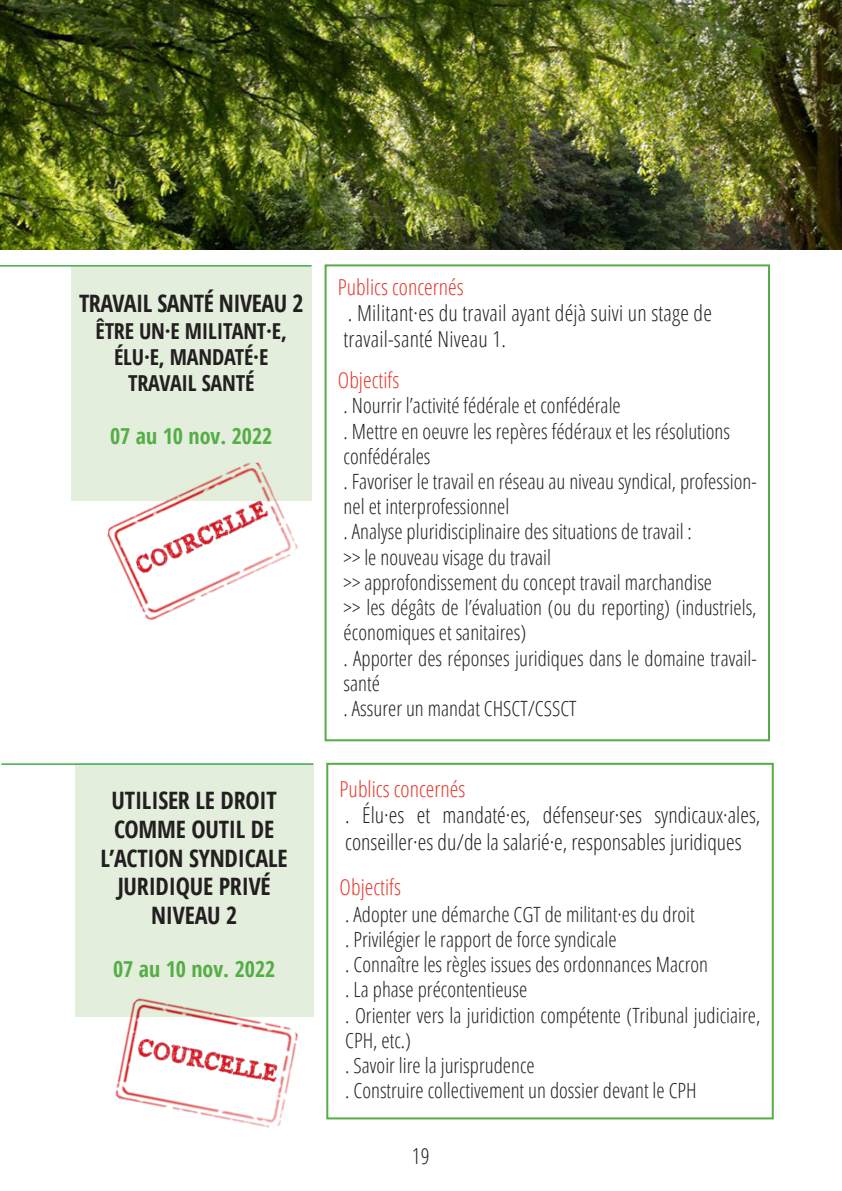
<style>
.page{position:relative;width:842px;height:1191px;background:#fff}
.page>*{position:absolute;margin:0;border:0;box-sizing:border-box;transform-origin:0 0}
.t1{font:700 24px/28.8px "Open Sans Condensed";letter-spacing:-.01em;color:#231f20}
.t2{font:300 22px/26.4px "Open Sans Condensed";color:#231f20}
.t3{font:300 22px "Open Sans Condensed";color:#e53529}
.t4{font:700 22px/26.4px "Open Sans Condensed";letter-spacing:-.01em;color:#231f20;text-align:center}
.t5{font:700 22px "Open Sans Condensed";color:#55ad46}
.t6{font:300 21px/25.2px "Open Sans Condensed";color:#231f20}
</style>
<div class="page">
<div style="left:71px;top:266px;width:241px;height:235px;background:#e3eedc"></div>
<div style="left:325px;top:264px;width:445px;height:477px;border:2px solid #55ad46"></div>
<img style="left:107px;top:462px;width:191px;height:158px">
<hr style="left:0;top:265px;width:312px;height:1px;background:#40ae49">
<img style="left:0;top:0;width:842px;height:249px">
<div style="left:326px;top:763px;width:448px;height:356px;border:2px solid #55ad46"></div>
<div style="left:75px;top:763px;width:238px;height:254px;background:#e3eedc"></div>
<img style="left:115px;top:936px;width:219px;height:192px">
<hr style="left:1px;top:763px;width:312px;height:2px;background:#40ae49">
<p class="t1" style="left:79px;top:288px;width:226px">TRAVAIL SANTÉ NIVEAU 2</p>
<p class="t4" style="left:96px;top:317px;width:193px">ÊTRE UN·E MILITANT·E,<br>ÉLU·E, MANDATÉ·E</p>
<p class="t4" style="left:128px;top:370px;width:128px">TRAVAIL SANTÉ</p>
<p class="t5" style="left:110px;top:421px;width:164px">07 au 10 nov. 2022</p>
<p class="t1" style="left:112px;top:785px;width:167px">UTILISER LE DROIT<br>COMME OUTIL DE</p>
<p class="t1" style="left:101px;top:843px;width:189px;text-align:center">L’ACTION SYNDICALE<br>JURIDIQUE PRIVÉ</p>
<p class="t1" style="left:151px;top:900px;width:88px">NIVEAU 2</p>
<p class="t5" style="left:113px;top:953px;width:164px">07 au 10 nov. 2022</p>
<p class="t3" style="left:338px;top:272px;width:127px">Publics concernés</p>
<p class="t2" style="left:348px;top:299px;width:366px">. Militant·es du travail ayant déjà suivi un stage de</p>
<p class="t2" style="left:344px;top:325px;width:164px">travail-santé Niveau 1.</p>
<p class="t3" style="left:338px;top:365px;width:63px">Objectifs</p>
<p class="t6" style="left:344px;top:392px;width:279px">. Nourrir l’activité fédérale et confédérale</p>
<p class="t6" style="left:344px;top:418px;width:388px">. Mettre en oeuvre les repères fédéraux et les résolutions</p>
<p class="t6" style="left:344px;top:443px;width:88px">confédérales</p>
<p class="t6" style="left:344px;top:468px;width:414px">. Favoriser le travail en réseau au niveau syndical, profession&shy;nel et interprofessionnel</p>
<p class="t6" style="left:344px;top:518px;width:350px">. Analyse pluridisciplinaire des situations de travail :</p>
<p class="t6" style="left:344px;top:544px;width:209px">&gt;&gt; le nouveau visage du travail</p>
<p class="t6" style="left:344px;top:569px;width:370px">&gt;&gt; approfondissement du concept travail marchandise</p>
<p class="t6" style="left:344px;top:594px;width:414px">&gt;&gt; les dégâts de l’évaluation (ou du reporting) (industriels, économiques et sanitaires)</p>
<p class="t6" style="left:344px;top:644px;width:414px">. Apporter des réponses juridiques dans le domaine travail&shy;santé</p>
<p class="t6" style="left:344px;top:695px;width:234px">. Assurer un mandat CHSCT/CSSCT</p>
<p class="t3" style="left:340px;top:774px;width:127px">Publics concernés</p>
<p class="t2" style="left:345px;top:801px;width:417px">. Élu·es et mandaté·es, défenseur·ses syndicaux·ales, conseiller·es du/de la salarié·e, responsables juridiques</p>
<p class="t3" style="left:340px;top:871px;width:63px">Objectifs</p>
<p class="t6" style="left:345px;top:901px;width:351px">. Adopter une démarche CGT de militant·es du droit</p>
<p class="t6" style="left:345px;top:926px;width:273px">. Privilégier le rapport de force syndicale</p>
<p class="t6" style="left:345px;top:951px;width:364px">. Connaître les règles issues des ordonnances Macron</p>
<p class="t6" style="left:345px;top:976px;width:184px">. La phase précontentieuse</p>
<p class="t6" style="left:345px;top:1001px;width:417px">. Orienter vers la juridiction compétente (Tribunal judiciaire,<br>CPH, etc.)</p>
<p class="t6" style="left:345px;top:1052px;width:191px">. Savoir lire la jurisprudence</p>
<p class="t6" style="left:345px;top:1077px;width:353px">. Construire collectivement un dossier devant le CPH</p>
<p class="t2" style="left:412px;top:1141px;width:19px">19</p>
</div>
